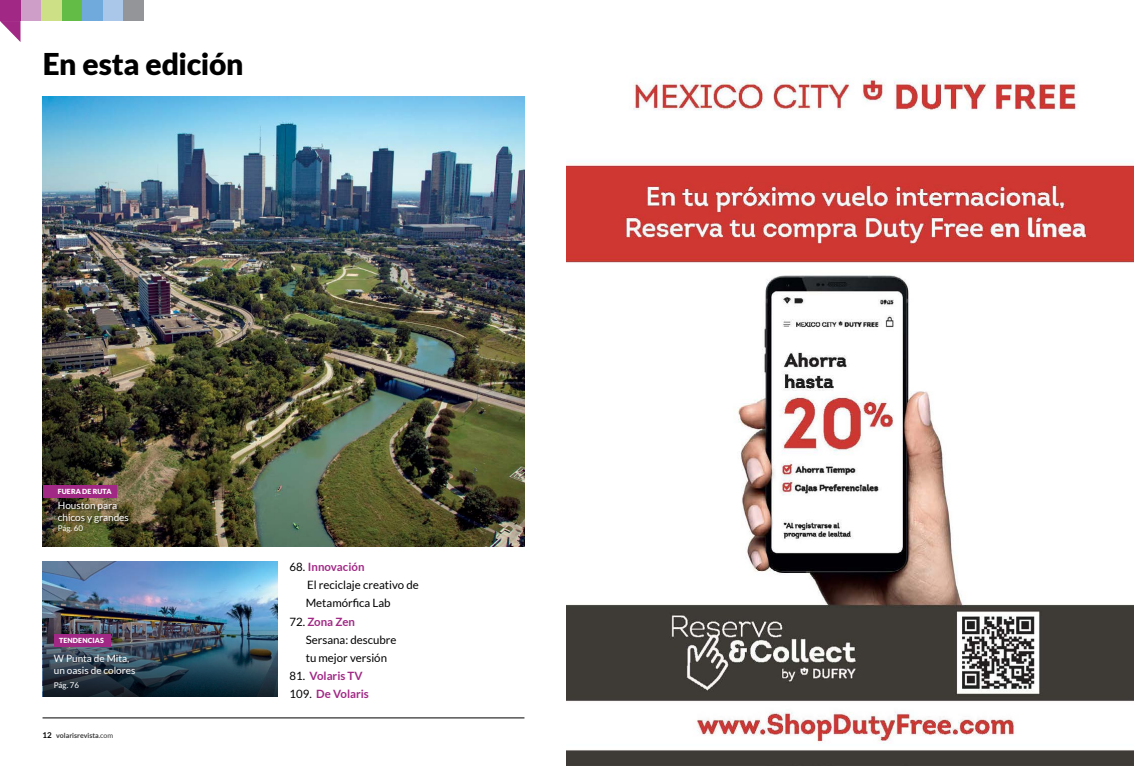
<style>
.page{position:relative;width:1134px;height:766px;background:#fff}
.page>*{position:absolute;margin:0;border:0;box-sizing:border-box;transform-origin:0 0}
.t1{font:900 30px "Lato";letter-spacing:-.015em;color:#000}
.t2{font:11.5px/18.1px "Lato";color:#000}
.t3{font:700 11.5px/18.1px "Lato";color:#a12985}
.t4{font:10px/12px "Lato";color:#fff}
.t5{font:8px "Lato";color:#fff}
.t6{font:900 7px "Lato";letter-spacing:.02em;color:#fff}
.t7{font:700 7px "Lato";color:#373737}
.s1{font-size:8px;color:#000}
.s2{font-weight:400}
.s3{font-weight:700;color:#a12985}
.s4{font-weight:400;color:#000}
</style>
<div class="page">
<div style="left:123px;top:0;width:21px;height:21px;background:#939598"></div>
<div style="left:103px;top:0;width:20px;height:21px;background:#aac6e8"></div>
<div style="left:82px;top:0;width:21px;height:21px;background:#70a9dc"></div>
<div style="left:62px;top:0;width:20px;height:21px;background:#63bc46"></div>
<div style="left:41px;top:0;width:21px;height:21px;background:#cde086"></div>
<div style="left:21px;top:0;width:20px;height:21px;background:#ce9ec8"></div>
<div style="left:0;top:0;width:21px;height:21px;background:#a12985"></div>
<svg style="left:0;top:21px;width:21px;height:21px"></svg>
<img style="left:43px;top:96px;width:481px;height:450px">
<div style="left:43px;top:484px;width:74px;height:13px;background:#a12985"></div>
<div style="left:58px;top:502px;width:72px;height:22px;background:#000;opacity:.75"></div>
<img style="left:43px;top:561px;width:234px;height:30px">
<img style="left:43px;top:591px;width:234px;height:105px">
<div style="left:54px;top:633px;width:57px;height:13px;background:#a12985"></div>
<img style="left:567px;top:78px;width:567px;height:687px">
<hr style="left:43px;top:717px;width:481px;height:1px;background:#000">
<h1 class="t1" style="left:43px;top:47px;width:202px">En esta edición</h1>
<p class="t6" style="left:58px;top:487px;width:55px">FUERA DE RUTA</p>
<p class="t4" style="left:58px;top:499px;width:73px">Houston para chicos y grandes</p>
<p class="t5" style="left:58px;top:523px;width:27px">Pág. 60</p>
<p class="t6" style="left:59px;top:636px;width:46px">TENDENCIAS</p>
<p class="t4" style="left:54px;top:652px;width:83px">W Punta de Mita, un oasis de colores</p>
<p class="t5" style="left:54px;top:680px;width:27px">Pág. 76</p>
<p class="t7" style="left:43px;top:731px;width:72px"><span class="s1">12</span> volarisrevista<span class="s2">.com</span></p>
<p class="t2" style="left:306px;top:557px;width:115px;text-indent:-16px">68. <span class="s3">Innovación<br></span>El reciclaje creativo de<br>Metamórfica Lab</p>
<p class="t2" style="left:306px;top:612px;width:92px;text-indent:-16px">72. <span class="s3">Zona Zen<br></span>Sersana: descubre tu mejor versión</p>
<p class="t3" style="left:289px;top:666px;width:81px"><span class="s4">81.</span> Volaris TV<br><span class="s4">109.</span> De Volaris</p>
</div>
